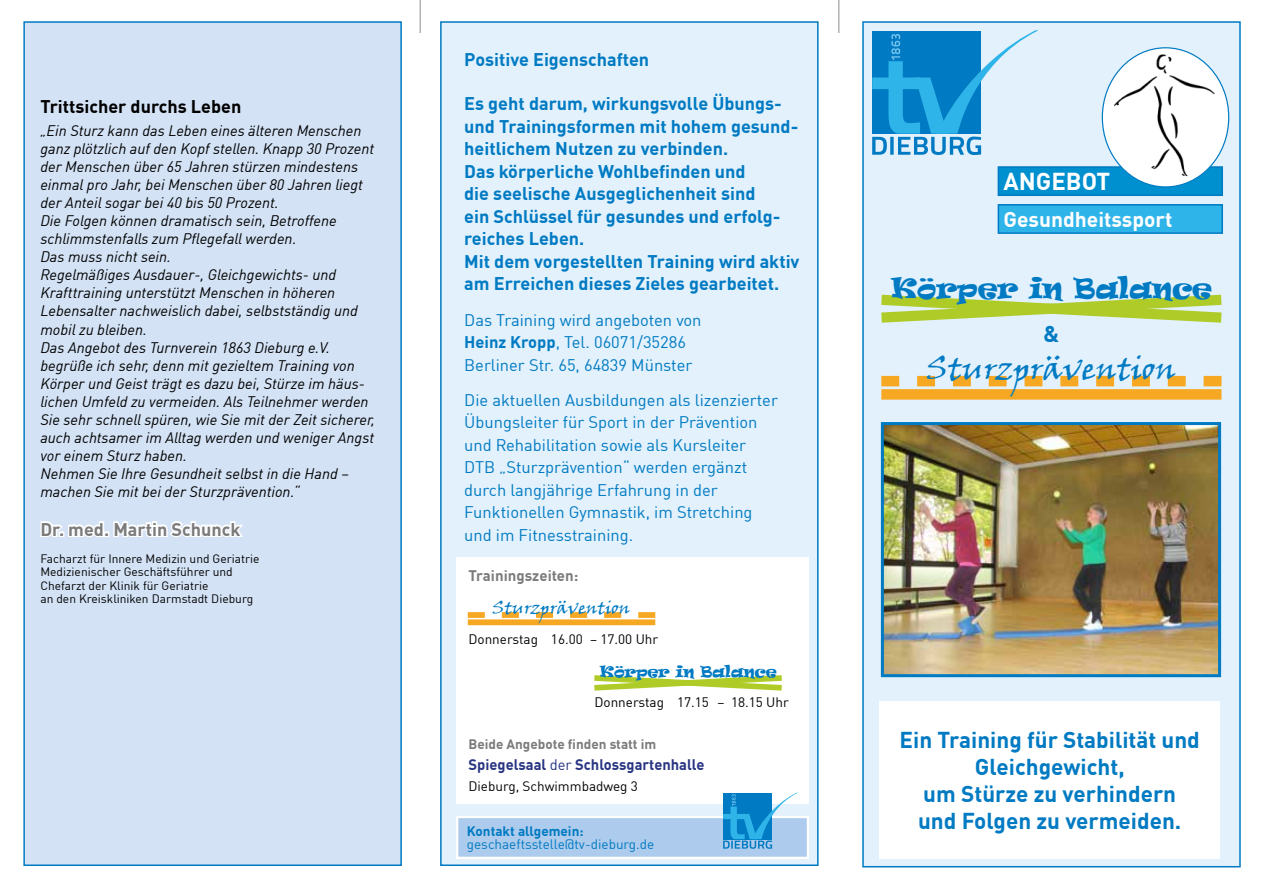
<style>
.page{position:relative;width:1263px;height:893px;background:#fff}
.page>*{position:absolute;margin:0;border:0;box-sizing:border-box;transform-origin:0 0}
.t1{font:31.5px "Viner Hand ITC";color:#007ac2}
.t2{font:27px "Ravie";color:#007ac2}
.t3{font:700 24px "DIN Offc";color:#fff}
.t4{font:700 22.5px/27px "DIN Offc";color:#007ac2;text-align:center}
.t5{font:700 21px "DIN Offc";color:#fff}
.t6{font:700 18px/22.5px "DIN Offc";color:#007ac2}
.t7{font:700 18px "DIN Offc";color:#000}
.t8{font:700 18px "DIN Offc";color:#7c7b7b}
.t9{font:17.4px "Viner Hand ITC";color:#007ac2}
.t10{font:16.5px/22.5px "DIN Offc";color:#007ac2}
.t11{font:italic 15px/18px "DIN Offc";color:#000}
.t12{font:700 15px "DIN Offc";color:#283583}
.t13{font:700 15px "DIN Offc";color:#7c7b7b}
.t14{font:14.85px "Ravie";color:#007ac2}
.t15{font:13.5px "DIN Offc";color:#000}
.t16{font:13.5px "DIN Offc";color:#007ac2}
.t17{font:700 13.5px "DIN Offc";color:#7c7b7b}
.t18{font:700 13.5px "DIN Offc";color:#007ac2}
.t19{font:12px/13.5px "DIN Offc";color:#000}
.s1{font-weight:700}
.s2{font-weight:400}
</style>
<div class="page">
<div style="left:440px;top:21px;width:379px;height:845px;background:#e2f1fc;border:2px solid #007ac2"></div>
<div style="left:457px;top:817px;width:351px;height:41px;background:#adcbec"></div>
<div style="left:456px;top:816px;width:353px;height:43px;border:2px solid #fff"></div>
<div style="left:456px;top:557px;width:353px;height:247px;background:#fff"></div>
<svg style="left:594px;top:675px;width:188px;height:16px"></svg>
<div style="left:468px;top:619px;width:187px;height:6px;background:#f7a823"></div>
<svg style="left:468px;top:612px;width:187px;height:6px"></svg>
<svg style="left:723px;top:792px;width:75px;height:57px"></svg>
<div style="left:23px;top:21px;width:379px;height:845px;background:#d3e2f5;border:2px solid #007ac2"></div>
<svg style="left:40px;top:521px;width:203px;height:16px"></svg>
<div style="left:862px;top:21px;width:379px;height:846px;background:#e2f1fc;border:2px solid #007ac2"></div>
<img style="left:885px;top:426px;width:332px;height:247px">
<div style="left:881px;top:422px;width:340px;height:255px;border:3px solid #007ac2"></div>
<svg style="left:872px;top:30px;width:166px;height:125px"></svg>
<div style="left:998px;top:205px;width:224px;height:28px;background:#2fb4e9"></div>
<div style="left:998px;top:204px;width:225px;height:30px;border:2px solid #007ac2"></div>
<div style="left:998px;top:167px;width:224px;height:28px;background:#0090d0"></div>
<div style="left:998px;top:166px;width:225px;height:30px;border:2px solid #007ac2"></div>
<div style="left:880px;top:702px;width:340px;height:157px;background:#fff"></div>
<svg style="left:881px;top:295px;width:340px;height:28px"></svg>
<div style="left:881px;top:389px;width:340px;height:11px;background:#f7a823"></div>
<svg style="left:881px;top:376px;width:340px;height:10px"></svg>
<div style="left:1102px;top:48px;width:127px;height:139px;background:#fff;border-radius:50%"></div>
<img style="left:1114px;top:54px;width:100px;height:122px">
<hr style="left:838px;top:0;width:1px;height:33px;background:#b3b2b2">
<hr style="left:419px;top:0;width:2px;height:33px;background:#b3b2b2">
<p class="t7" style="left:40px;top:95px;width:202px">Trittsicher durchs Leben</p>
<p class="t11" style="left:40px;top:122px;width:336px">„Ein Sturz kann das Leben eines älteren Menschen ganz plötzlich auf den Kopf stellen. Knapp 30 Prozent der Menschen über 65 Jahren stürzen mindestens einmal pro Jahr, bei Menschen über 80 Jahren liegt der Anteil sogar bei 40 bis 50 Prozent.<br>Die Folgen können dramatisch sein, Betroffene schlimmstenfalls zum Pflegefall werden.<br>Das muss nicht sein.<br>Regelmäßiges Ausdauer-, Gleichgewichts- und Krafttraining unterstützt Menschen in höheren Lebensalter nachweislich dabei, selbstständig und mobil zu bleiben.<br>Das Angebot des Turnverein 1863 Dieburg e.V. begrüße ich sehr, denn mit gezieltem Training von Körper und Geist trägt es dazu bei, Stürze im häus&shy;lichen Umfeld zu vermeiden. Als Teilnehmer werden Sie sehr schnell spüren, wie Sie mit der Zeit sicherer, auch achtsamer im Alltag werden und weniger Angst vor einem Sturz haben.<br>Nehmen Sie Ihre Gesundheit selbst in die Hand – machen Sie mit bei der Sturzprävention.“</p>
<p class="t8" style="left:40px;top:517px;width:202px">Dr. med. Martin Schunck</p>
<p class="t19" style="left:40px;top:551px;width:221px">Facharzt für Innere Medizin und Geriatrie Medizienischer Geschäftsführer und Chefarzt der Klinik für Geriatrie<br>an den Kreiskliniken Darmstadt Dieburg</p>
<p class="t6" style="left:464px;top:48px;width:187px">Positive Eigenschaften</p>
<p class="t6" style="left:464px;top:92px;width:337px">Es geht darum, wirkungsvolle Übungs&shy;und Trainingsformen mit hohem gesund&shy;heitlichem Nutzen zu verbinden.<br>Das körperliche Wohlbefinden und<br>die seelische Ausgeglichenheit sind<br>ein Schlüssel für gesundes und erfolg&shy;reiches Leben.<br>Mit dem vorgestellten Training wird aktiv am Erreichen dieses Zieles gearbeitet.</p>
<p class="t10" style="left:464px;top:308px;width:239px">Das Training wird angeboten von<br><span class="s1">Heinz Kropp</span>, Tel. 06071/35286<br>Berliner Str. 65, 64839 Münster</p>
<p class="t10" style="left:464px;top:388px;width:315px">Die aktuellen Ausbildungen als lizenzierter Übungsleiter für Sport in der Prävention und Rehabilitation sowie als Kursleiter DTB „Sturzprävention“ werden ergänzt durch langjährige Erfahrung in der Funktionellen Gymnastik, im Stretching und im Fitnesstraining.</p>
<p class="t13" style="left:468px;top:566px;width:111px">Trainingszeiten:</p>
<p class="t9" style="left:493px;top:597px;width:139px">Sturzprävention</p>
<p class="t15" style="left:468px;top:631px;width:191px">Donnerstag 16.00 – 17.00 Uhr</p>
<p class="t14" style="left:600px;top:661px;width:178px">Körper in Balance</p>
<p class="t15" style="left:594px;top:694px;width:196px">Donnerstag 17.15 – 18.15 Uhr</p>
<p class="t17" style="left:468px;top:736px;width:189px">Beide Angebote finden statt im</p>
<p class="t12" style="left:468px;top:755px;width:238px">Spiegelsaal <span class="s2">der</span> Schlossgartenhalle</p>
<p class="t15" style="left:468px;top:778px;width:171px">Dieburg, Schwimmbadweg 3</p>
<p class="t18" style="left:467px;top:822px;width:118px">Kontakt allgemein:</p>
<p class="t16" style="left:467px;top:836px;width:189px">geschaeftsstelle@tv-dieburg.de</p>
<h3 class="t3" style="left:1003px;top:166px;width:108px">ANGEBOT</h3>
<h3 class="t5" style="left:1003px;top:206px;width:171px">Gesundheitssport</h3>
<h2 class="t2" style="left:891px;top:270px;width:322px">Körper in Balance</h2>
<h3 class="t4" style="left:1043px;top:319px;width:18px">&amp;</h3>
<h1 class="t1" style="left:926px;top:348px;width:251px">Sturzprävention</h1>
<h3 class="t4" style="left:899px;top:726px;width:302px">Ein Training für Stabilität und<br>Gleichgewicht,<br>um Stürze zu verhindern<br>und Folgen zu vermeiden.</h3>
</div>
